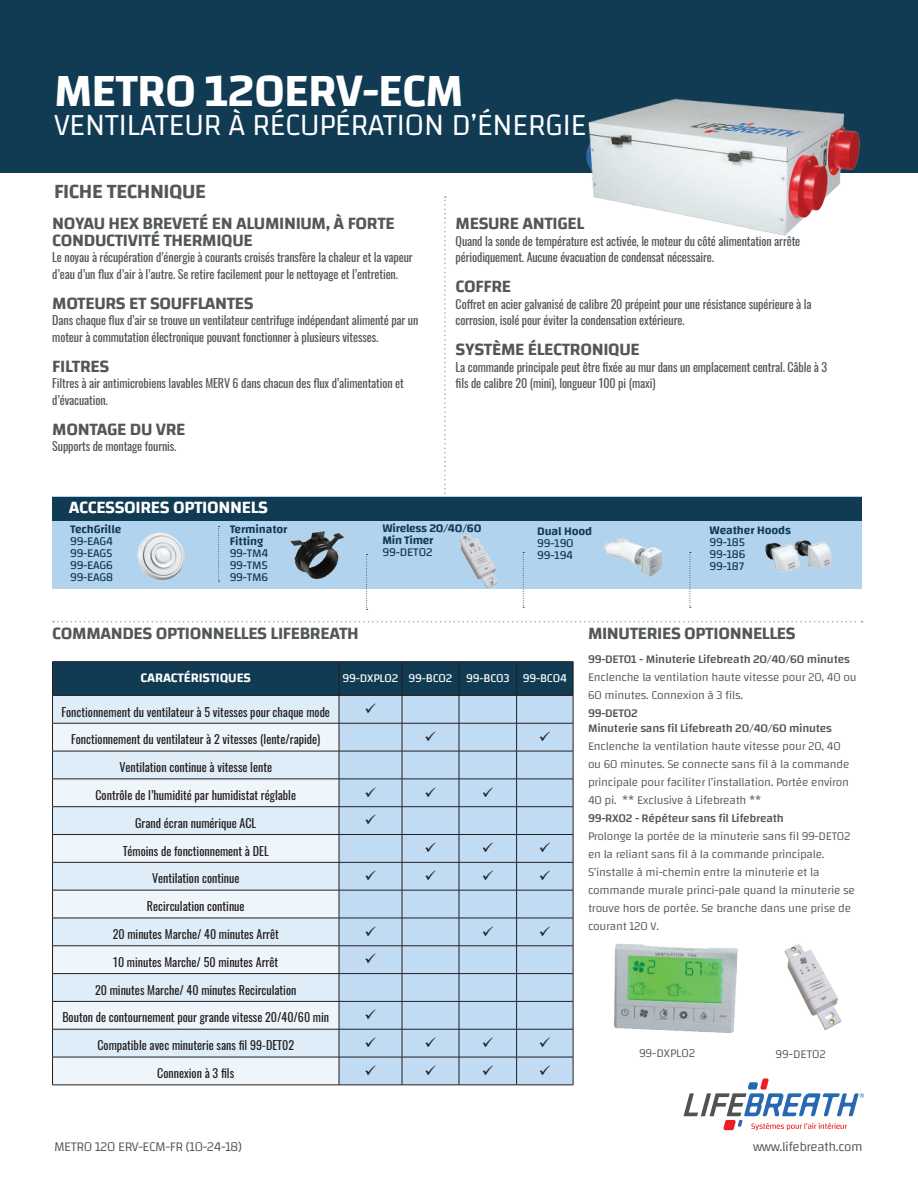
<style>
.page{position:relative;width:918px;height:1188px;background:#fff}
.page>*{position:absolute;margin:0;border:0;box-sizing:border-box;transform-origin:0 0}
.t1{font:600 48px "Changa";letter-spacing:-.02em;color:#fff}
.t2{font:300 31.5px "Changa";letter-spacing:-.02em;color:#fff}
.t3{font:600 21px "Changa";letter-spacing:-.02em;color:#535759}
.t4{font:600 18px/16.5px "Changa";letter-spacing:-.02em;color:#535759}
.t5{font:600 18px "Changa";letter-spacing:-.02em;color:#fff}
.t6{font:300 13.5px "Changa";letter-spacing:-.03em;color:#535759}
.t7{font:600 13.5px "Changa";letter-spacing:-.01em;color:#fff}
.t8{font:12px/16.5px "Oswald";letter-spacing:-.01em;color:#535759}
.t9{font:12px "Oswald";color:#231f20}
.t10{font:300 12px/18px "Changa";letter-spacing:-.02em;color:#535759}
.t11{font:500 12px/15px "Changa";letter-spacing:-.02em;color:#535759}
.t12{font:12px/12px "Changa";letter-spacing:-.02em;color:#113b53;text-align:justify}
.t13{font:600 12px/12px "Changa";letter-spacing:-.01em;color:#113b53}
.t14{font:12px "Changa";letter-spacing:-.01em;color:#fff}
.t15{font:300 12px "Changa";color:#535759}
</style>
<div class="page">
<div style="left:0;top:0;width:918px;height:173px;background:#113b53"></div>
<svg style="left:444px;top:196px;width:2px;height:301px"></svg>
<hr style="left:52px;top:1085px;width:287px;height:1px;background:#231f20">
<hr style="left:339px;top:1085px;width:63px;height:1px;background:#231f20">
<hr style="left:402px;top:1085px;width:57px;height:1px;background:#231f20">
<hr style="left:459px;top:1085px;width:58px;height:1px;background:#231f20">
<hr style="left:517px;top:1085px;width:56px;height:1px;background:#231f20">
<hr style="left:52px;top:661px;width:287px;height:1px;background:#231f20">
<hr style="left:339px;top:661px;width:63px;height:1px;background:#231f20">
<hr style="left:402px;top:661px;width:57px;height:1px;background:#231f20">
<hr style="left:459px;top:661px;width:58px;height:1px;background:#231f20">
<hr style="left:517px;top:661px;width:56px;height:1px;background:#231f20">
<img style="left:586px;top:98px;width:274px;height:138px">
<img style="left:614px;top:943px;width:124px;height:90px">
<img style="left:784px;top:944px;width:58px;height:86px">
<svg style="left:53px;top:621px;width:810px;height:1px"></svg>
<div style="left:52px;top:497px;width:810px;height:92px;background:#b2d3ee"></div>
<div style="left:52px;top:497px;width:810px;height:24px;background:#113b53"></div>
<img style="left:765px;top:540px;width:68px;height:33px">
<img style="left:459px;top:534px;width:40px;height:55px">
<img style="left:290px;top:531px;width:54px;height:49px">
<svg style="left:218px;top:526px;width:2px;height:56px"></svg>
<img style="left:137px;top:532px;width:48px;height:49px">
<img style="left:604px;top:538px;width:59px;height:39px">
<svg style="left:366px;top:554px;width:2px;height:56px"></svg>
<svg style="left:523px;top:552px;width:1px;height:56px"></svg>
<svg style="left:690px;top:552px;width:1px;height:56px"></svg>
<svg style="left:684px;top:1078px;width:180px;height:52px"></svg>
<svg style="left:52px;top:662px;width:522px;height:423px;background:#bed0df"></svg>
<h1 class="t1" style="left:54px;top:70px;width:411px">METRO 120ERV-ECM</h1>
<h2 class="t2" style="left:54px;top:106px;width:534px">VENTILATEUR À RÉCUPÉRATION D’ÉNERGIE</h2>
<h3 class="t3" style="left:54px;top:182px;width:154px">FICHE TECHNIQUE</h3>
<h3 class="t4" style="left:52px;top:216px;width:344px">NOYAU HEX BREVETÉ EN ALUMINIUM, À FORTE<br>CONDUCTIVITÉ THERMIQUE</h3>
<p class="t8" style="left:52px;top:250px;width:362px">Le noyau à récupération d’énergie à courants croisés transfère la chaleur et la vapeur d’eau d’un flux d’air à l’autre. Se retire facilement pour le nettoyage et l’entretien.</p>
<h3 class="t4" style="left:52px;top:295px;width:203px">MOTEURS ET SOUFFLANTES</h3>
<p class="t8" style="left:52px;top:311px;width:368px">Dans chaque flux d’air se trouve un ventilateur centrifuge indépendant alimenté par un moteur à commutation électronique pouvant fonctionner à plusieurs vitesses.</p>
<h3 class="t4" style="left:52px;top:358px;width:59px">FILTRES</h3>
<p class="t8" style="left:52px;top:374px;width:353px">Filtres à air antimicrobiens lavables MERV 6 dans chacun des flux d’alimentation et d’évacuation.</p>
<h3 class="t4" style="left:52px;top:421px;width:135px">MONTAGE DU VRE</h3>
<p class="t8" style="left:52px;top:437px;width:126px">Supports de montage fournis.</p>
<h3 class="t5" style="left:69px;top:499px;width:201px">ACCESSOIRES OPTIONNELS</h3>
<h3 class="t4" style="left:456px;top:216px;width:130px">MESURE ANTIGEL</h3>
<p class="t8" style="left:456px;top:234px;width:346px">Quand la sonde de température est activée, le moteur du côté alimentation arrête périodiquement. Aucune évacuation de condensat nécessaire.</p>
<h3 class="t4" style="left:456px;top:279px;width:57px">COFFRE</h3>
<p class="t8" style="left:456px;top:294px;width:357px">Coffret en acier galvanisé de calibre 20 prépeint pour une résistance supérieure à la corrosion, isolé pour éviter la condensation extérieure.</p>
<h3 class="t4" style="left:456px;top:342px;width:186px">SYSTÈME ÉLECTRONIQUE</h3>
<p class="t8" style="left:456px;top:357px;width:373px">La commande principale peut être fixée au mur dans un emplacement central. Câble à 3 fils de calibre 20 (mini), longueur 100 pi (maxi)</p>
<p class="t13" style="left:70px;top:524px;width:53px">TechGrille</p>
<p class="t12" style="left:70px;top:536px;width:44px">99-EAG4<br>99-EAG5<br>99-EAG6<br>99-EAG8</p>
<p class="t13" style="left:230px;top:524px;width:59px">Terminator<br>Fitting</p>
<p class="t12" style="left:230px;top:548px;width:40px">99-TM4<br>99-TM5<br>99-TM6</p>
<p class="t13" style="left:382px;top:523px;width:100px">Wireless 20/40/60<br>Min Timer</p>
<p class="t12" style="left:382px;top:547px;width:52px">99-DET02</p>
<p class="t13" style="left:537px;top:525px;width:57px">Dual Hood</p>
<p class="t12" style="left:537px;top:538px;width:38px">99-190<br>99-194</p>
<p class="t13" style="left:709px;top:525px;width:83px">Weather Hoods</p>
<p class="t12" style="left:709px;top:537px;width:38px">99-185<br>99-186<br>99-187</p>
<h3 class="t4" style="left:52px;top:626px;width:308px">COMMANDES OPTIONNELLES LIFEBREATH</h3>
<p class="t7" style="left:141px;top:672px;width:112px">CARACTÉRISTIQUES</p>
<p class="t14" style="left:343px;top:673px;width:226px">99-DXPL02 99-BC02 99-BC03 99-BC04</p>
<p class="t9" style="left:61px;top:707px;width:270px">Fonctionnement du ventilateur à 5 vitesses pour chaque mode</p>
<p class="t9" style="left:71px;top:734px;width:251px">Fonctionnement du ventilateur à 2 vitesses (lente/rapide)</p>
<p class="t9" style="left:119px;top:762px;width:154px">Ventilation continue à vitesse lente</p>
<p class="t9" style="left:95px;top:790px;width:202px">Contrôle de l’humidité par humidistat réglable</p>
<p class="t9" style="left:135px;top:818px;width:123px">Grand écran numérique ACL</p>
<p class="t9" style="left:123px;top:846px;width:148px">Témoins de fonctionnement à DEL</p>
<p class="t9" style="left:152px;top:874px;width:89px">Ventilation continue</p>
<p class="t9" style="left:147px;top:901px;width:99px">Recirculation continue</p>
<p class="t9" style="left:113px;top:929px;width:168px">20 minutes Marche/ 40 minutes Arrêt</p>
<p class="t9" style="left:113px;top:957px;width:166px">10 minutes Marche/ 50 minutes Arrêt</p>
<p class="t9" style="left:95px;top:985px;width:203px">20 minutes Marche/ 40 minutes Recirculation</p>
<p class="t9" style="left:62px;top:1013px;width:268px">Bouton de contournement pour grande vitesse 20/40/60 min</p>
<p class="t9" style="left:97px;top:1035px;width:198px">Compatible avec minuterie sans fil 99-DET02</p>
<p class="t9" style="left:157px;top:1063px;width:78px">Connexion à 3 fils</p>
<h3 class="t4" style="left:588px;top:625px;width:209px">MINUTERIES OPTIONNELLES</h3>
<p class="t11" style="left:588px;top:652px;width:263px">99-DET01 - Minuterie Lifebreath 20/40/60 minutes</p>
<p class="t10" style="left:588px;top:669px;width:270px">Enclenche la ventilation haute vitesse pour 20, 40 ou<br>60 minutes. Connexion à 3 fils.</p>
<p class="t11" style="left:588px;top:706px;width:246px">99-DET02<br>Minuterie sans fil Lifebreath 20/40/60 minutes</p>
<p class="t10" style="left:588px;top:738px;width:263px">Enclenche la ventilation haute vitesse pour 20, 40 ou 60 minutes. Se connecte sans fil à la commande principale pour faciliter l’installation. Portée environ 40 pi. ** Exclusive à Lifebreath **</p>
<p class="t11" style="left:588px;top:811px;width:197px">99-RX02 - Répéteur sans fil Lifebreath</p>
<p class="t10" style="left:588px;top:827px;width:269px">Prolonge la portée de la minuterie sans fil 99-DET02 en la reliant sans fil à la commande principale.<br>S’installe à mi-chemin entre la minuterie et la commande murale princi-pale quand la minuterie se trouve hors de portée. Se branche dans une prise de courant 120 V.</p>
<p class="t15" style="left:639px;top:1046px;width:58px">99-DXPL02</p>
<p class="t10" style="left:776px;top:1045px;width:52px">99-DET02</p>
<p class="t6" style="left:54px;top:1138px;width:189px">METRO 120 ERV-ECM-FR (10-24-18)</p>
<p class="t6" style="left:753px;top:1141px;width:111px">www.lifebreath.com</p>
</div>
